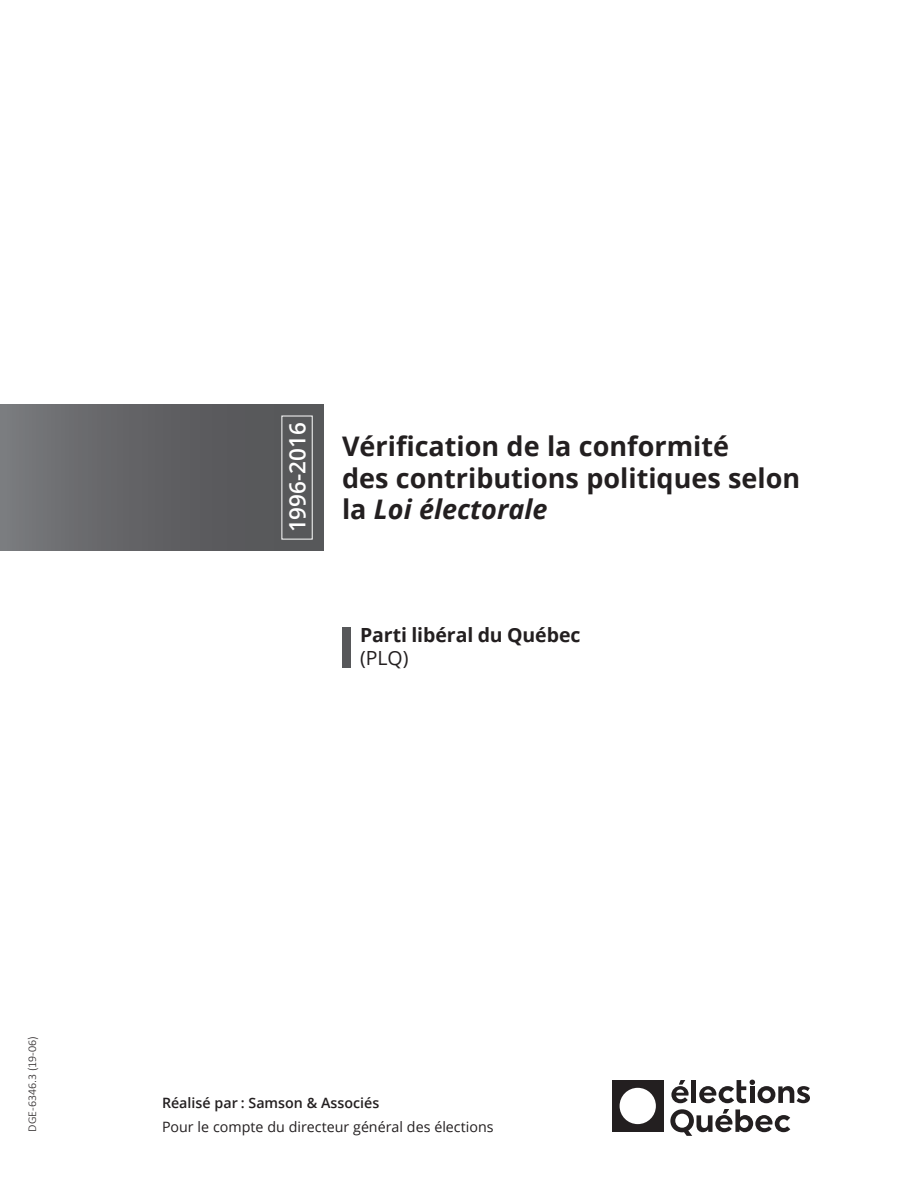
<style>
.page{position:relative;width:918px;height:1188px;background:#fff}
.page>*{position:absolute;margin:0;border:0;box-sizing:border-box;transform-origin:0 0}
._06-courant{font:700 27px/31.5px "Open Sans";color:#231f20}
._06-courant-2{font:600 22.5px "Open Sans";color:#fff}
._06-courant-3{font:700 19.5px/22.5px "Open Sans";color:#231f20}
._06-courant-4{font:14.25px "Open Sans";color:#231f20}
._06-courant-5{font:600 14.25px "Open Sans";color:#231f20}
.t1{font:300 12px "Calibri";color:#231f20}
.s1{font-style:italic}
.s2{font-weight:400}
</style>
<div class="page">
<div style="left:0;top:404px;width:324px;height:147px;background:linear-gradient(to right,#757679,#515153)"></div>
<div style="left:612px;top:1080px;width:52px;height:52px;background:#231f20"></div>
<hr style="left:692px;top:1080px;width:4px;height:23px;background:#231f20">
<svg style="left:699px;top:1080px;width:111px;height:23px"></svg>
<svg style="left:671px;top:1080px;width:18px;height:23px"></svg>
<svg style="left:670px;top:1109px;width:120px;height:27px"></svg>
<div style="left:620px;top:1088px;width:36px;height:36px;background:#fff;border-radius:50%"></div>
<div style="left:342px;top:627px;width:9px;height:41px;background:#57585a"></div>
<div style="left:282px;top:416px;width:31px;height:123px;border:1px solid #fff"></div>
<p class="_06-courant-2" style="left:282px;top:532px;width:112px;rotate:-90deg">1996-2016</p>
<p class="_06-courant" style="left:342px;top:430px;width:460px">Vérification de la conformité<br>des contributions politiques selon la <span class="s1">Loi électorale</span></p>
<p class="_06-courant-3" style="left:360px;top:624px;width:222px">Parti libéral du Québec <span class="s2">(PLQ)</span></p>
<p class="t1" style="left:25px;top:1132px;width:97px;rotate:-90deg">DGE-6346.3 (19-06)</p>
<p class="_06-courant-5" style="left:162px;top:1093px;width:219px">Réalisé par : Samson &amp; Associés</p>
<p class="_06-courant-4" style="left:162px;top:1117px;width:333px">Pour le compte du directeur général des élections</p>
</div>
